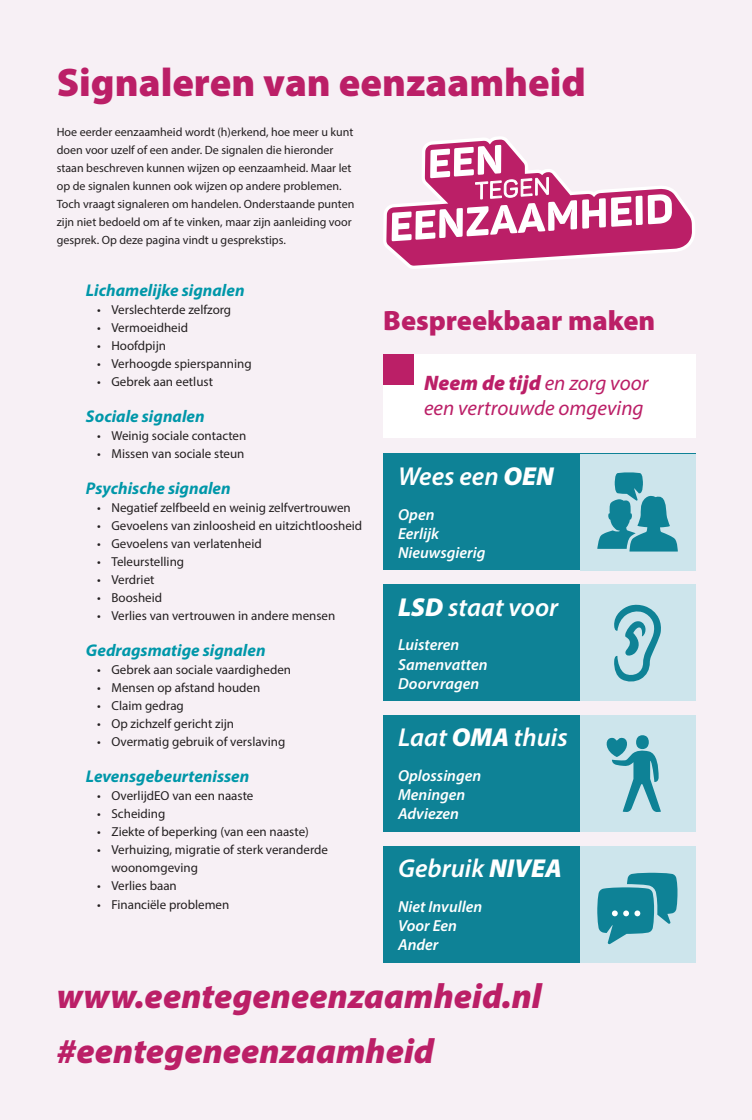
<style>
.page{position:relative;width:752px;height:1120px;background:#fff}
.page>*{position:absolute;margin:0;border:0;box-sizing:border-box;transform-origin:0 0}
.t1{font:900 40px "Myriad Pro";color:#bb1f67}
.t2{font:italic 900 35px/55px "Myriad Pro";color:#bb1f67}
.t3{font:900 28px "Myriad Pro";color:#bb1f67}
.t4{font:italic 600 26px "Myriad Pro";color:#fff}
.t5{font:italic 21px/25.2px "Myriad Pro";color:#bb1f67}
.t6{font:italic 700 17px "Myriad Pro";color:#0097a9}
.t7{font:italic 600 16px/19.2px "Myriad Pro";color:#fff}
.t8{font:13px/18px "Myriad Pro";color:#231f20}
.t9{font:12px/18px "Myriad Pro";color:#231f20}
.s1{font-weight:900}
</style>
<div class="page">
<div style="left:0;top:0;width:751px;height:1120px;background:#f7f0f5"></div>
<svg style="left:383px;top:137px;width:312px;height:132px"></svg>
<svg style="left:391px;top:145px;width:280px;height:96px"></svg>
<svg style="left:474px;top:176px;width:75px;height:278px"></svg>
<div style="left:383px;top:355px;width:311px;height:83px;background:#fff"></div>
<div style="left:383px;top:355px;width:30px;height:30px;background:#bb1f67"></div>
<div style="left:383px;top:454px;width:311px;height:116px;background:#0e8296"></div>
<div style="left:383px;top:584px;width:311px;height:117px;background:#0e8296"></div>
<div style="left:383px;top:715px;width:311px;height:117px;background:#0e8296"></div>
<div style="left:383px;top:846px;width:311px;height:117px;background:#0e8296"></div>
<div style="left:579px;top:454px;width:115px;height:116px;background:#cde5ec"></div>
<div style="left:579px;top:584px;width:115px;height:117px;background:#cde5ec"></div>
<div style="left:579px;top:715px;width:115px;height:117px;background:#cde5ec"></div>
<div style="left:579px;top:846px;width:115px;height:117px;background:#cde5ec"></div>
<svg style="left:597px;top:472px;width:80px;height:79px"></svg>
<svg style="left:606px;top:736px;width:54px;height:76px"></svg>
<svg style="left:614px;top:604px;width:47px;height:78px"></svg>
<svg style="left:597px;top:873px;width:80px;height:71px"></svg>
<h1 class="t1" style="left:57px;top:56px;width:530px">Signaleren van eenzaamheid</h1>
<p class="t9" style="left:57px;top:123px;width:299px">Hoe eerder eenzaamheid wordt (h)erkend, hoe meer u kunt doen voor uzelf of een ander. De signalen die hieronder staan beschreven kunnen wijzen op eenzaamheid. Maar let op de signalen kunnen ook wijzen op andere problemen.<br>Toch vraagt signaleren om handelen. Onderstaande punten zijn niet bedoeld om af te vinken, maar zijn aanleiding voor gesprek. Op deze pagina vindt u gesprekstips.</p>
<h3 class="t6" style="left:86px;top:279px;width:160px">Lichamelijke signalen</h3>
<p class="t8" style="left:97px;top:301px;width:135px">• Verslechterde zelfzorg</p>
<p class="t8" style="left:97px;top:319px;width:92px">• Vermoeidheid</p>
<p class="t8" style="left:97px;top:337px;width:70px">• Hoofdpijn</p>
<p class="t8" style="left:97px;top:355px;width:156px">• Verhoogde spierspanning</p>
<p class="t8" style="left:97px;top:373px;width:117px">• Gebrek aan eetlust</p>
<h3 class="t6" style="left:86px;top:405px;width:120px">Sociale signalen</h3>
<p class="t8" style="left:97px;top:427px;width:150px">• Weinig sociale contacten</p>
<p class="t8" style="left:97px;top:445px;width:149px">• Missen van sociale steun</p>
<h3 class="t6" style="left:86px;top:477px;width:146px">Psychische signalen</h3>
<p class="t8" style="left:97px;top:499px;width:255px">• Negatief zelfbeeld en weinig zelfvertrouwen</p>
<p class="t8" style="left:97px;top:517px;width:266px">• Gevoelens van zinloosheid en uitzichtloosheid</p>
<p class="t8" style="left:97px;top:535px;width:166px">• Gevoelens van verlatenheid</p>
<p class="t8" style="left:97px;top:553px;width:88px">• Teleurstelling</p>
<p class="t8" style="left:97px;top:571px;width:59px">• Verdriet</p>
<p class="t8" style="left:97px;top:589px;width:66px">• Boosheid</p>
<p class="t8" style="left:97px;top:607px;width:239px">• Verlies van vertrouwen in andere mensen</p>
<h3 class="t6" style="left:86px;top:639px;width:181px">Gedragsmatige signalen</h3>
<p class="t8" style="left:97px;top:661px;width:195px">• Gebrek aan sociale vaardigheden</p>
<p class="t8" style="left:97px;top:679px;width:164px">• Mensen op afstand houden</p>
<p class="t8" style="left:97px;top:697px;width:88px">• Claim gedrag</p>
<p class="t8" style="left:97px;top:715px;width:138px">• Op zichzelf gericht zijn</p>
<p class="t8" style="left:97px;top:733px;width:189px">• Overmatig gebruik of verslaving</p>
<h3 class="t6" style="left:86px;top:765px;width:165px">Levensgebeurtenissen</h3>
<p class="t8" style="left:97px;top:787px;width:158px">• OverlijdEO van een naaste</p>
<p class="t8" style="left:97px;top:805px;width:70px">• Scheiding</p>
<p class="t8" style="left:97px;top:823px;width:213px">• Ziekte of beperking (van een naaste)</p>
<p class="t8" style="left:111px;top:841px;width:218px;text-indent:-14px">• Verhuizing, migratie of sterk veranderde woonomgeving</p>
<p class="t8" style="left:97px;top:877px;width:81px">• Verlies baan</p>
<p class="t8" style="left:97px;top:895px;width:133px">• Financiële problemen</p>
<h3 class="t3" style="left:383px;top:302px;width:273px">Bespreekbaar maken</h3>
<h3 class="t5" style="left:424px;top:370px;width:226px"><span class="s1">Neem de tijd</span> en zorg voor een vertrouwde omgeving</h3>
<h3 class="t4" style="left:398px;top:460px;width:157px">Wees een <span class="s1">OEN</span></h3>
<p class="t7" style="left:398px;top:504px;width:89px">Open<br>Eerlijk<br>Nieuwsgierig</p>
<h3 class="t4" style="left:398px;top:590px;width:162px"><span class="s1">LSD</span> staat voor</h3>
<p class="t7" style="left:398px;top:635px;width:91px">Luisteren<br>Samenvatten<br>Doorvragen</p>
<h3 class="t4" style="left:398px;top:721px;width:171px">Laat <span class="s1">OMA</span> thuis</h3>
<p class="t7" style="left:398px;top:765px;width:85px">Oplossingen<br>Meningen<br>Adviezen</p>
<h3 class="t4" style="left:398px;top:851px;width:165px">Gebruik <span class="s1">NIVEA</span></h3>
<p class="t7" style="left:398px;top:896px;width:86px">Niet Invullen<br>Voor Een<br>Ander</p>
<h2 class="t2" style="left:57px;top:967px;width:486px">www.eentegeneenzaamheid.nl #eentegeneenzaamheid</h2>
</div>
